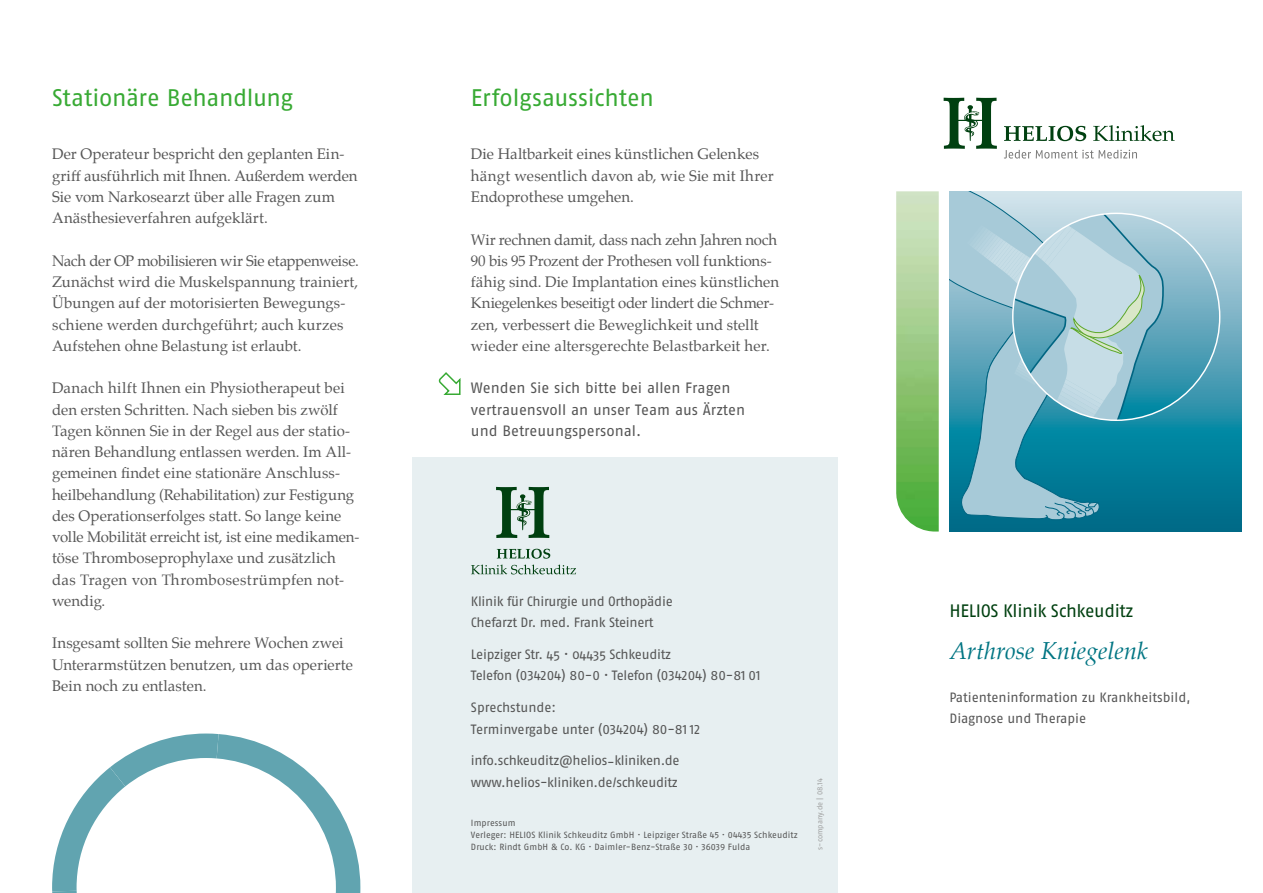
<style>
.page{position:relative;width:1263px;height:893px;background:#fff}
.page>*{position:absolute;margin:0;border:0;box-sizing:border-box;transform-origin:0 0}
.t1{font:24px "Fago Pro";letter-spacing:-.015em;color:#38aa34}
.t2{font:italic 24px "Palatino";color:#007583}
.t3{font:18px "Fago Pro";letter-spacing:-.02em;color:#004010}
.t4{font:15px/21.3px "Palatino";color:#565656}
.t5{font:15px/21.3px "Fago Pro";color:#565656}
.t6{font:13.5px/21.3px "Fago Pro";letter-spacing:-.02em;color:#565656}
.t7{font:13.5px/21.3px "Fago Pro";color:#565656}
.t8{font:9px/12px "Fago Pro";letter-spacing:.01em;color:#565656}
.t9{font:7.5px "Fago Pro";letter-spacing:-.005em;color:#a0a1a1}
</style>
<div class="page">
<svg style="left:949px;top:191px;width:293px;height:340px;background:#4599af"></svg>
<img style="left:896px;top:191px;width:43px;height:340px">
<svg style="left:1004px;top:126px;width:82px;height:15px"></svg>
<svg style="left:1093px;top:125px;width:81px;height:16px"></svg>
<svg style="left:944px;top:98px;width:53px;height:51px"></svg>
<svg style="left:1004px;top:150px;width:133px;height:9px"></svg>
<svg style="left:438px;top:372px;width:23px;height:23px"></svg>
<svg style="left:1013px;top:213px;width:207px;height:207px;background:#72afc2"></svg>
<svg style="left:949px;top:191px;width:239px;height:329px;background:#77b4c5"></svg>
<svg style="left:52px;top:733px;width:308px;height:160px"></svg>
<div style="left:412px;top:457px;width:426px;height:436px;background:#e7eff1"></div>
<svg style="left:496px;top:487px;width:53px;height:51px"></svg>
<svg style="left:497px;top:549px;width:53px;height:10px"></svg>
<svg style="left:471px;top:565px;width:105px;height:9px"></svg>
<h1 class="t1" style="left:52px;top:84px;width:243px">Stationäre Behandlung</h1>
<h1 class="t1" style="left:471px;top:84px;width:185px">Erfolgsaussichten</h1>
<p class="t4" style="left:471px;top:144px;width:304px">Die Haltbarkeit eines künstlichen Gelenkes hängt wesentlich davon ab, wie Sie mit Ihrer<br>Endoprothese umgehen.</p>
<p class="t4" style="left:471px;top:229px;width:310px">Wir rechnen damit, dass nach zehn Jahren noch 90 bis 95 Prozent der Prothesen voll funktions&shy;fähig sind. Die Implantation eines künstlichen Kniegelenkes beseitigt oder lindert die Schmer&shy;zen, verbessert die Beweglichkeit und stellt wieder eine altersgerechte Belastbarkeit her.</p>
<p class="t4" style="left:52px;top:144px;width:307px">Der Operateur bespricht den geplanten Ein&shy;griff ausführlich mit Ihnen. Außerdem werden Sie vom Narkosearzt über alle Fragen zum Anästhesieverfahren aufgeklärt.</p>
<p class="t4" style="left:52px;top:250px;width:308px">Nach der OP mobilisieren wir Sie etappenweise.<br>Zunächst wird die Muskelspannung trainiert, Übungen auf der motorisierten Bewegungs&shy;schiene werden durchgeführt; auch kurzes Aufstehen ohne Belastung ist erlaubt.</p>
<p class="t4" style="left:52px;top:377px;width:309px">Danach hilft Ihnen ein Physiotherapeut bei den ersten Schritten. Nach sieben bis zwölf Tagen können Sie in der Regel aus der statio&shy;nären Behandlung entlassen werden. Im All&shy;gemeinen findet eine stationäre Anschluss&shy;heilbehandlung (Rehabilitation) zur Festigung des Operationserfolges statt. So lange keine volle Mobilität erreicht ist, ist eine medikamen&shy;töse Thromboseprophylaxe und zusätzlich das Tragen von Thrombosestrümpfen not&shy;wendig.</p>
<p class="t4" style="left:52px;top:633px;width:302px">Insgesamt sollten Sie mehrere Wochen zwei<br>Unterarmstützen benutzen, um das operierte<br>Bein noch zu entlasten.</p>
<p class="t5" style="left:471px;top:377px;width:276px">Wenden Sie sich bitte bei allen Fragen vertrauensvoll an unser Team aus Ärzten und Betreuungspersonal.</p>
<p class="t6" style="left:471px;top:591px;width:203px">Klinik für Chirurgie und Orthopädie<br>Chefarzt Dr. med. Frank Steinert</p>
<p class="t6" style="left:471px;top:644px;width:291px">Leipziger Str. 45 · 04435 Schkeuditz<br>Telefon (034204) 80-0 · Telefon (034204) 80-81 01</p>
<p class="t6" style="left:471px;top:697px;width:231px">Sprechstunde:<br>Terminvergabe unter (034204) 80-81 12</p>
<p class="t6" style="left:471px;top:750px;width:210px">info.schkeuditz@helios-kliniken.de www.helios-kliniken.de/schkeuditz</p>
<p class="t8" style="left:471px;top:817px;width:328px">Impressum<br>Verleger: HELIOS Klinik Schkeuditz GmbH ∙ Leipziger Straße 45 · 04435 Schkeuditz<br>Druck: Rindt GmbH &amp; Co. KG ∙ Daimler-Benz-Straße 30 ∙ 36039 Fulda</p>
<p class="t9" style="left:815px;top:850px;width:73px;rotate:-90deg">s-company.de | 08.14</p>
<p class="t3" style="left:949px;top:599px;width:186px">HELIOS Klinik Schkeuditz</p>
<h1 class="t2" style="left:949px;top:631px;width:200px">Arthrose Kniegelenk</h1>
<p class="t7" style="left:949px;top:686px;width:243px">Patienteninformation zu Krankheitsbild,<br>Diagnose und Therapie</p>
</div>
